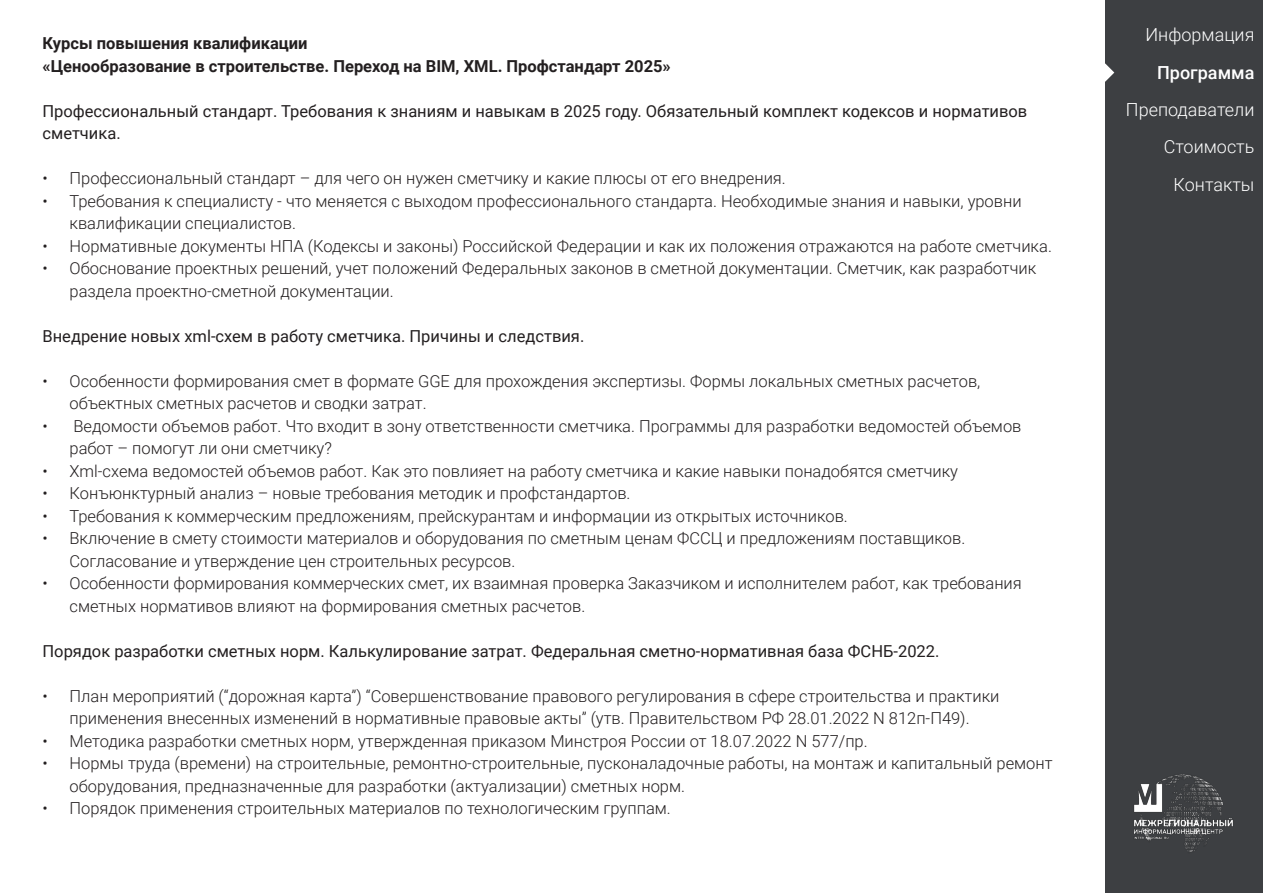
<style>
.page{position:relative;width:1263px;height:893px;background:#fff}
.page>*{position:absolute;margin:0;border:0;box-sizing:border-box;transform-origin:0 0}
.t1{font:300 18px/37.3px "Roboto";color:#fff;text-align:center}
.t2{font:500 18px "Roboto";color:#fff}
.t3{font:300 16.5px/22.5px "Roboto";color:#231f20}
.t4{font:16.5px/22.5px "Roboto";color:#231f20}
.t5{font:700 16.5px "Roboto";color:#231f20}
</style>
<div class="page">
<div style="left:1105px;top:0;width:158px;height:893px;background:#3d3f42"></div>
<svg style="left:1105px;top:63px;width:9px;height:19px"></svg>
<img style="left:1134px;top:774px;width:99px;height:78px">
<p class="t5" style="left:43px;top:32px;width:267px">Курсы повышения квалификации</p>
<p class="t5" style="left:43px;top:54px;width:630px">«Ценообразование в строительстве. Переход на BIM, XML. Профстандарт 2025»</p>
<p class="t4" style="left:43px;top:99px;width:986px">Профессиональный стандарт. Требования к знаниям и навыкам в 2025 году. Обязательный комплект кодексов и нормативов сметчика.</p>
<p class="t3" style="left:43px;top:166px;width:745px">• Профессиональный стандарт – для чего он нужен сметчику и какие плюсы от его внедрения.</p>
<p class="t3" style="left:70px;top:189px;width:954px;text-indent:-27px">• Требования к специалисту - что меняется с выходом профессионального стандарта. Необходимые знания и навыки, уровни квалификации специалистов.</p>
<p class="t3" style="left:43px;top:234px;width:1011px">• Нормативные документы НПА (Кодексы и законы) Российской Федерации и как их положения отражаются на работе сметчика.</p>
<p class="t3" style="left:70px;top:256px;width:968px;text-indent:-27px">• Обоснование проектных решений, учет положений Федеральных законов в сметной документации. Сметчик, как разработчик раздела проектно-сметной документации.</p>
<p class="t4" style="left:43px;top:324px;width:543px">Внедрение новых xml-схем в работу сметчика. Причины и следствия.</p>
<p class="t3" style="left:70px;top:369px;width:912px;text-indent:-27px">• Особенности формирования смет в формате GGE для прохождения экспертизы. Формы локальных сметных расчетов, объектных сметных расчетов и сводки затрат.</p>
<p class="t3" style="left:70px;top:414px;width:953px;text-indent:-27px">• Ведомости объемов работ. Что входит в зону ответственности сметчика. Программы для разработки ведомостей объемов работ – помогут ли они сметчику?</p>
<p class="t3" style="left:43px;top:459px;width:917px">• Xml-схема ведомостей объемов работ. Как это повлияет на работу сметчика и какие навыки понадобятся сметчику</p>
<p class="t3" style="left:43px;top:481px;width:589px">• Конъюнктурный анализ – новые требования методик и профстандартов.</p>
<p class="t3" style="left:43px;top:504px;width:807px">• Требования к коммерческим предложениям, прейскурантам и информации из открытых источников.</p>
<p class="t3" style="left:70px;top:526px;width:897px;text-indent:-27px">• Включение в смету стоимости материалов и оборудования по сметным ценам ФССЦ и предложениям поставщиков.<br>Согласование и утверждение цен строительных ресурсов.</p>
<p class="t3" style="left:70px;top:571px;width:954px;text-indent:-27px">• Особенности формирования коммерческих смет, их взаимная проверка Заказчиком и исполнителем работ, как требования сметных нормативов влияют на формирования сметных расчетов.</p>
<p class="t4" style="left:43px;top:639px;width:898px">Порядок разработки сметных норм. Калькулирование затрат. Федеральная сметно-нормативная база ФСНБ-2022.</p>
<p class="t3" style="left:43px;top:684px;width:958px;text-align:center">• План мероприятий (“дорожная карта”) “Совершенствование правового регулирования в сфере строительства и практики применения внесенных изменений в нормативные правовые акты” (утв. Правительством РФ 28.01.2022 N 812п-П49).</p>
<p class="t3" style="left:43px;top:729px;width:827px">• Методика разработки сметных норм, утвержденная приказом Минстроя России от 18.07.2022 N 577/пр.</p>
<p class="t3" style="left:70px;top:751px;width:985px;text-indent:-27px">• Нормы труда (времени) на строительные, ремонтно-строительные, пусконаладочные работы, на монтаж и капитальный ремонт оборудования, предназначенные для разработки (актуализации) сметных норм.</p>
<p class="t3" style="left:43px;top:796px;width:630px">• Порядок применения строительных материалов по технологическим группам.</p>
<p class="t1" style="left:1145px;top:15px;width:110px">Информация</p>
<p class="t2" style="left:1157px;top:60px;width:99px">Программа</p>
<p class="t1" style="left:1126px;top:90px;width:130px">Преподаватели</p>
<p class="t1" style="left:1164px;top:128px;width:92px">Стоимость<br>Контакты</p>
</div>
